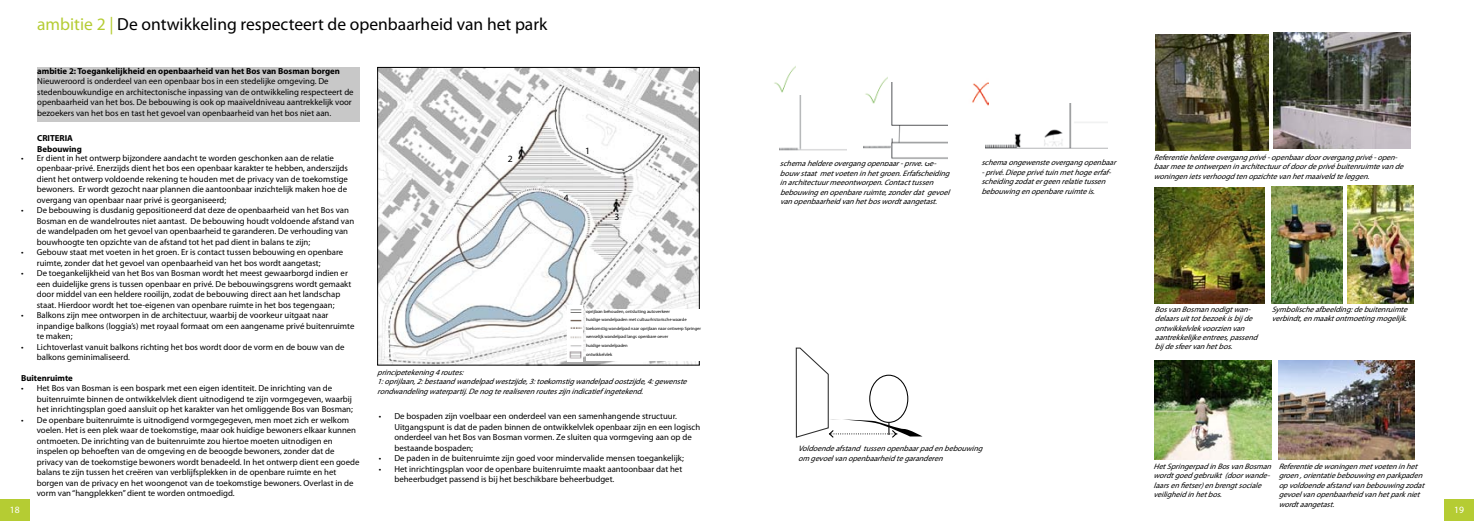
<style>
.page{position:relative;width:1474px;height:521px;background:#fff}
.page>*{position:absolute;margin:0;border:0;box-sizing:border-box;transform-origin:0 0}
.t1{font:17.5px "Myriad Pro";color:#000}
.t2{font:9.62px "Myriad Pro";color:#fff}
.t3{font:9.62px "Myriad Pro";color:#000}
.t4{font:8.75px/10.5px "Myriad Pro";color:#000}
.t5{font:700 8.75px/10.5px "Myriad Pro";color:#000}
.t6{font:italic 7.88px/9.5px "Myriad Pro";color:#000}
.t7{font:4.55px/8.6px "Myriad Pro";color:#000}
.s1{color:#b5cc33}
</style>
<div class="page">
<div style="left:1444px;top:499px;width:29px;height:22px;background:#b5cc33"></div>
<div style="left:0;top:499px;width:30px;height:22px;background:#b5cc33"></div>
<div style="left:37px;top:67px;width:323px;height:55px;background:#c8c8c8"></div>
<svg style="left:795px;top:347px;width:127px;height:91px"></svg>
<img style="left:379px;top:69px;width:318px;height:294px">
<div style="left:377px;top:67px;width:322px;height:298px;border:1px solid #000"></div>
<img style="left:1278px;top:360px;width:135px;height:99px">
<img style="left:1155px;top:34px;width:113px;height:117px">
<img style="left:1154px;top:187px;width:110px;height:116px">
<img style="left:1273px;top:33px;width:137px;height:116px">
<img style="left:1154px;top:360px;width:117px;height:99px">
<img style="left:1347px;top:185px;width:66px;height:119px">
<img style="left:1271px;top:186px;width:71px;height:118px">
<img style="left:985px;top:103px;width:122px;height:46px">
<img style="left:863px;top:82px;width:84px;height:77px">
<img style="left:780px;top:95px;width:66px;height:56px">
<img style="left:972px;top:82px;width:16px;height:24px">
<img style="left:863px;top:77px;width:24px;height:29px">
<img style="left:774px;top:66px;width:21px;height:30px">
<img style="left:567px;top:306px;width:16px;height:56px">
<div style="left:586px;top:309px;width:133px;height:52px;background:#fff"></div>
<h1 class="t1" style="left:37px;top:14px;width:511px"><span class="s1">ambitie 2 |</span> De ontwikkeling respecteert de openbaarheid van het park</h1>
<p class="t5" style="left:37px;top:65px;width:304px">ambitie 2: Toegankelijkheid en openbaarheid van het Bos van Bosman borgen</p>
<p class="t4" style="left:37px;top:76px;width:318px">Nieuweroord is onderdeel van een openbaar bos in een stedelijke omgeving. De stedenbouwkundige en architectonische inpassing van de ontwikkeling respecteert de openbaarheid van het bos. De bebouwing is ook op maaiveldniveau aantrekkelijk voor bezoekers van het bos en tast het gevoel van openbaarheid van het bos niet aan.</p>
<p class="t5" style="left:37px;top:133px;width:46px">CRITERIA<br>Bebouwing</p>
<p class="t3" style="left:585px;top:144px;width:6px">1</p>
<p class="t6" style="left:780px;top:159px;width:174px">schemaheldereovergangopenbaar-privé.Ge&shy;bouwstaatmetvoeteninhetgroen.Erfafscheiding inarchitectuurmeeontworpen.Contacttussen bebouwingenopenbareruimte,zonderdatgevoel vanopenbaarheidvanhetboswordtaangetast.</p>
<p class="t6" style="left:981px;top:158px;width:139px">schemaongewensteovergangopenbaar -privé.Diepeprivétuinmethogeerfaf&shy;scheidingzodatergeenrelatietussen bebouwingenopenbareruimteis.</p>
<p class="t6" style="left:1153px;top:152px;width:254px">Referentieheldereovergangprivé-openbaardoorovergangprivé-open&shy;baarmeeteontwerpeninarchitectuurofdoordeprivébuitenruimtevande woningenietsverhoogdtenopzichtevanhetmaaiveldteleggen.</p>
<p class="t4" style="left:37px;top:152px;width:313px;text-indent:-16px">• Er dient in het ontwerp bijzondere aandacht te worden geschonken aan de relatie openbaar-privé. Enerzijds dient het bos een openbaar karakter te hebben, anderszijds dient het ontwerp voldoende rekening te houden met de privacy van de toekomstige bewoners. Er wordt gezocht naar plannen die aantoonbaar inzichtelijk maken hoe de overgang van openbaar naar privé is georganiseerd;</p>
<p class="t4" style="left:37px;top:205px;width:319px;text-indent:-16px">• De bebouwing is dusdanig gepositioneerd dat deze de openbaarheid van het Bos van Bosman en de wandelroutes niet aantast. De bebouwing houdt voldoende afstand van de wandelpaden om het gevoel van openbaarheid te garanderen. De verhouding van bouwhoogte ten opzichte van de afstand tot het pad dient in balans te zijn;</p>
<p class="t4" style="left:37px;top:247px;width:308px;text-indent:-16px">• Gebouw staat met voeten in het groen. Er is contact tussen bebouwing en openbare ruimte, zonder dat het gevoel van openbaarheid van het bos wordt aangetast;</p>
<p class="t4" style="left:37px;top:268px;width:316px;text-indent:-16px">• De toegankelijkheid van het Bos van Bosman wordt het meest gewaarborgd indien er een duidelijke grens is tussen openbaar en privé. De bebouwingsgrens wordt gemaakt door middel van een heldere rooilijn, zodat de bebouwing direct aan het landschap staat. Hierdoor wordt het toe-eigenen van openbare ruimte in het bos tegengaan;</p>
<p class="t4" style="left:37px;top:310px;width:319px;text-indent:-16px">• Balkons zijn mee ontworpen in de architectuur, waarbij de voorkeur uitgaat naar inpandige balkons (loggia’s) met royaal formaat om een aangename privé buitenruimte te maken;</p>
<p class="t4" style="left:37px;top:341px;width:309px;text-indent:-16px">• Lichtoverlast vanuit balkons richting het bos wordt door de vorm en de bouw van de balkons geminimaliseerd.</p>
<p class="t5" style="left:21px;top:372px;width:53px">Buitenruimte</p>
<p class="t4" style="left:37px;top:383px;width:317px;text-indent:-16px">• Het Bos van Bosman is een bospark met een eigen identiteit. De inrichting van de buitenruimte binnen de ontwikkelvlek dient uitnodigend te zijn vormgegeven, waarbij het inrichtingsplan goed aansluit op het karakter van het omliggende Bos van Bosman;</p>
<p class="t4" style="left:37px;top:414px;width:324px;text-indent:-16px">• De openbare buitenruimte is uitnodigend vormgegegeven, men moet zich er welkom voelen. Het is een plek waar de toekomstige, maar ook huidige bewoners elkaar kunnen ontmoeten. De inrichting van de buitenruimte zou hiertoe moeten uitnodigen en inspelen op behoeften van de omgeving en de beoogde bewoners, zonder dat de privacy van de toekomstige bewoners wordt benadeeld. In het ontwerp dient een goede balans te zijn tussen het creëren van verblijfsplekken in de openbare ruimte en het borgen van de privacy en het woongenot van de toekomstige bewoners. Overlast in de vorm van “hangplekken” dient te worden ontmoedigd.</p>
<p class="t4" style="left:394px;top:411px;width:307px;text-indent:-16px">• De bospaden zijn voelbaar een onderdeel van een samenhangende structuur.<br>Uitgangspunt is dat de paden binnen de ontwikkelvlek openbaar zijn en een logisch onderdeel van het Bos van Bosman vormen. Ze sluiten qua vormgeving aan op de bestaande bospaden;</p>
<p class="t3" style="left:507px;top:153px;width:6px">2</p>
<p class="t3" style="left:564px;top:192px;width:6px">4</p>
<p class="t3" style="left:614px;top:211px;width:6px">3</p>
<p class="t6" style="left:1271px;top:304px;width:140px">Symbolischeafbeelding:debuitenruimte verbindt,enmaaktontmoetingmogelijk.</p>
<p class="t6" style="left:1154px;top:304px;width:107px">BosvanBosmannodigtwan&shy;delaarsuittotbezoekisbij de ontwikkelvlekvoorzienvan aantrekkelijkeentrees,passend bij desfeervanhetbos.</p>
<p class="t7" style="left:586px;top:307px;width:116px">oprijlaan behouden, ontsluiting autoverkeer<br>huidige wandelpaden met cultuurhistorische waarde toekomstig wandelpad naar oprijlaan naar ontwerp Springer wenselijk wandelpad langs openbare oever<br>huidige wandelpaden</p>
<p class="t7" style="left:586px;top:350px;width:28px">ontwikkelvlek</p>
<p class="t6" style="left:377px;top:367px;width:314px">principetekening4routes:<br>1:oprijlaan,2:bestaandwandelpadwestzijde,3:toekomstigwandelpadoostzijde,4:gewenste rondwandelingwaterpartij.Denogterealiserenrouteszijnindicatiefingetekend.</p>
<p class="t6" style="left:798px;top:444px;width:189px">Voldoendeafstandtussenopenbaarpadenbebouwing om gevoelvanopenbaarheidtegaranderen</p>
<p class="t4" style="left:378px;top:453px;width:307px">• De paden in de buitenruimte zijn goed voor mindervalide mensen toegankelijk;</p>
<p class="t4" style="left:394px;top:463px;width:289px;text-indent:-16px">• Het inrichtingsplan voor de openbare buitenruimte maakt aantoonbaar dat het beheerbudget passend is bij het beschikbare beheerbudget.</p>
<p class="t6" style="left:1278px;top:461px;width:150px">Referentiedewoningenmetvoeteninhet groen,orientatiebebouwingenparkpaden opvoldoendeafstandvanbebouwingzodat gevoelvanopenbaarheidvanhetparkniet wordtaangetast.</p>
<p class="t6" style="left:1153px;top:461px;width:122px">HetSpringerpadinBosvanBosman wordtgoedgebruikt(doorwande&shy;laarsenfietser)enbrengtsociale veiligheidinhetbos.</p>
<p class="t2" style="left:10px;top:504px;width:11px">18</p>
<p class="t2" style="left:1453px;top:504px;width:11px">19</p>
</div>
